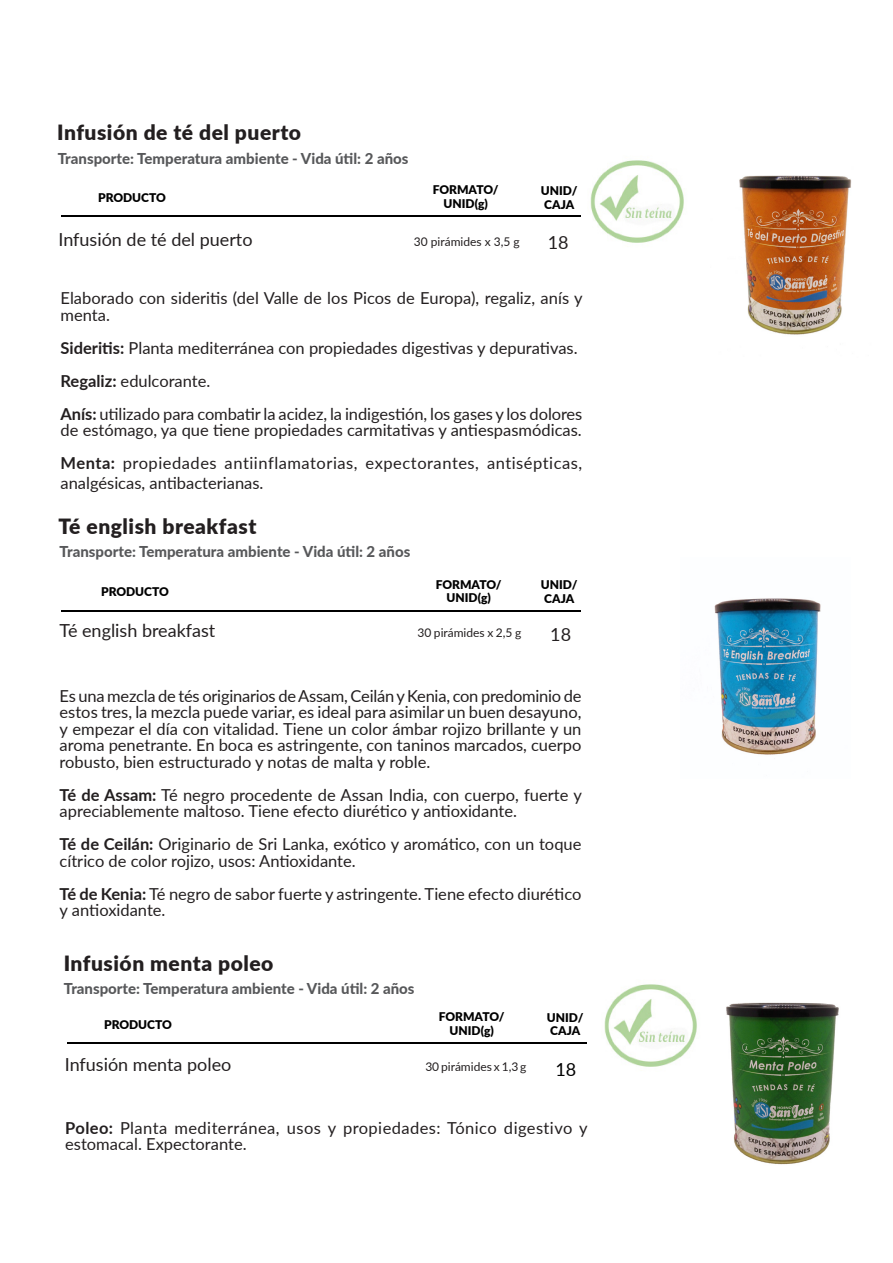
<style>
.page{position:relative;width:893px;height:1263px;background:#fff}
.page>*{position:absolute;margin:0;border:0;box-sizing:border-box;transform-origin:0 0}
.Titulo_tabla{font:900 21px "Lato";letter-spacing:.025em;color:#231f20}
.Tabla_1{font:18px "Lato";color:#231f20}
.Tabla_2{font:18px "Lato";color:#231f20}
.Tabla_2-2{font:18px "Lato";color:#000}
.parrafo_tabla{font:16.5px/16.5px "Lato";color:#231f20}
.parrafo_tabla-2{font:16.5px/19.5px "Lato";letter-spacing:.03em;color:#231f20}
.parrafo_tabla-3{font:16.5px/16.5px "Lato";letter-spacing:.025em;color:#231f20}
.Tabla_3{font:800 15px "Lato";color:#57585a}
.t1{font:900 12px/13.8px "Lato";color:#000;text-align:center}
.Tabla_1-2{font:12px "Lato";color:#231f20}
.s1{font-weight:700}
</style>
<div class="page">
<img style="left:590px;top:160px;width:94px;height:83px">
<img style="left:604px;top:984px;width:93px;height:83px">
<hr style="left:61px;top:215px;width:520px;height:2px;background:#000">
<hr style="left:61px;top:610px;width:520px;height:2px;background:#000">
<hr style="left:67px;top:1042px;width:520px;height:2px;background:#000">
<img style="left:739px;top:175px;width:113px;height:160px">
<img style="left:714px;top:598px;width:107px;height:157px">
<img style="left:726px;top:1002px;width:113px;height:163px">
<p class="Titulo_tabla" style="left:57px;top:116px;width:245px">Infusión de té del puerto</p>
<p class="Tabla_3" style="left:58px;top:147px;width:352px">Transporte: Temperatura ambiente - Vida útil: 2 años</p>
<p class="t1" style="left:98px;top:190px;width:69px">PRODUCTO</p>
<p class="t1" style="left:433px;top:182px;width:67px">FORMATO/<br>UNID(g)</p>
<p class="t1" style="left:541px;top:183px;width:38px">UNID/</p>
<p class="t1" style="left:544px;top:197px;width:32px">CAJA</p>
<p class="Tabla_1" style="left:58px;top:226px;width:196px">Infusión de té del puerto</p>
<p class="Tabla_1-2" style="left:414px;top:233px;width:107px">30 pirámides x 3,5 g</p>
<p class="Tabla_2" style="left:548px;top:230px;width:22px">18</p>
<p class="parrafo_tabla" style="left:61px;top:289px;width:524px">Elaborado con sideritis (del Valle de los Picos de Europa), regaliz, anís y menta.</p>
<p class="parrafo_tabla" style="left:61px;top:339px;width:519px"><span class="s1">Sideritis:</span> Planta mediterránea con propiedades digestivas y depurativas.</p>
<p class="parrafo_tabla" style="left:61px;top:372px;width:151px"><span class="s1">Regaliz:</span> edulcorante.</p>
<p class="parrafo_tabla" style="left:61px;top:405px;width:523px"><span class="s1">Anís:</span> utilizado para combatir la acidez, la indigestión, los gases y los dolores de estómago, ya que tiene propiedades carmitativas y antiespasmódicas.</p>
<p class="parrafo_tabla-2" style="left:61px;top:453px;width:523px"><span class="s1">Menta:</span> propiedades antiinflamatorias, expectorantes, antisépticas, analgésicas, antibacterianas.</p>
<p class="Titulo_tabla" style="left:58px;top:510px;width:199px">Té english breakfast</p>
<p class="Tabla_3" style="left:60px;top:540px;width:352px">Transporte: Temperatura ambiente - Vida útil: 2 años</p>
<p class="t1" style="left:101px;top:585px;width:69px">PRODUCTO</p>
<p class="t1" style="left:436px;top:577px;width:67px">FORMATO/<br>UNID(g)</p>
<p class="t1" style="left:541px;top:578px;width:38px">UNID/</p>
<p class="t1" style="left:544px;top:591px;width:32px">CAJA</p>
<p class="Tabla_1" style="left:60px;top:617px;width:157px">Té english breakfast</p>
<p class="Tabla_2" style="left:550px;top:622px;width:22px">18</p>
<p class="Tabla_1-2" style="left:417px;top:624px;width:105px">30 pirámides x 2,5 g</p>
<p class="parrafo_tabla" style="left:60px;top:687px;width:523px;text-align:justify">Es una mezcla de tés originarios de Assam, Ceilán y Kenia, con predominio de estos tres, la mezcla puede variar, es ideal para asimilar un buen desayuno, y empezar el día con vitalidad. Tiene un color ámbar rojizo brillante y un aroma penetrante. En boca es astringente, con taninos marcados, cuerpo robusto, bien estructurado y notas de malta y roble.</p>
<p class="parrafo_tabla" style="left:60px;top:786px;width:524px"><span class="s1">Té de Assam:</span> Té negro procedente de Assan India, con cuerpo, fuerte y apreciablemente maltoso. Tiene efecto diurético y antioxidante.</p>
<p class="parrafo_tabla" style="left:60px;top:835px;width:523px"><span class="s1">Té de Ceilán:</span> Originario de Sri Lanka, exótico y aromático, con un toque cítrico de color rojizo, usos: Antioxidante.</p>
<p class="parrafo_tabla" style="left:60px;top:885px;width:523px"><span class="s1">Té de Kenia:</span> Té negro de sabor fuerte y astringente. Tiene efecto diurético y antioxidante.</p>
<p class="Titulo_tabla" style="left:64px;top:948px;width:211px">Infusión menta poleo</p>
<p class="Tabla_3" style="left:64px;top:977px;width:352px">Transporte: Temperatura ambiente - Vida útil: 2 años</p>
<p class="t1" style="left:104px;top:1017px;width:69px">PRODUCTO</p>
<p class="t1" style="left:439px;top:1009px;width:67px">FORMATO/<br>UNID(g)</p>
<p class="t1" style="left:547px;top:1010px;width:38px">UNID/</p>
<p class="t1" style="left:550px;top:1023px;width:32px">CAJA</p>
<p class="Tabla_1" style="left:65px;top:1051px;width:168px">Infusión menta poleo</p>
<p class="Tabla_1-2" style="left:425px;top:1058px;width:103px">30 pirámides x 1,3 g</p>
<p class="Tabla_2-2" style="left:555px;top:1056px;width:22px">18</p>
<p class="parrafo_tabla-3" style="left:65px;top:1119px;width:524px"><span class="s1">Poleo:</span> Planta mediterránea, usos y propiedades: Tónico digestivo y estomacal. Expectorante.</p>
</div>
